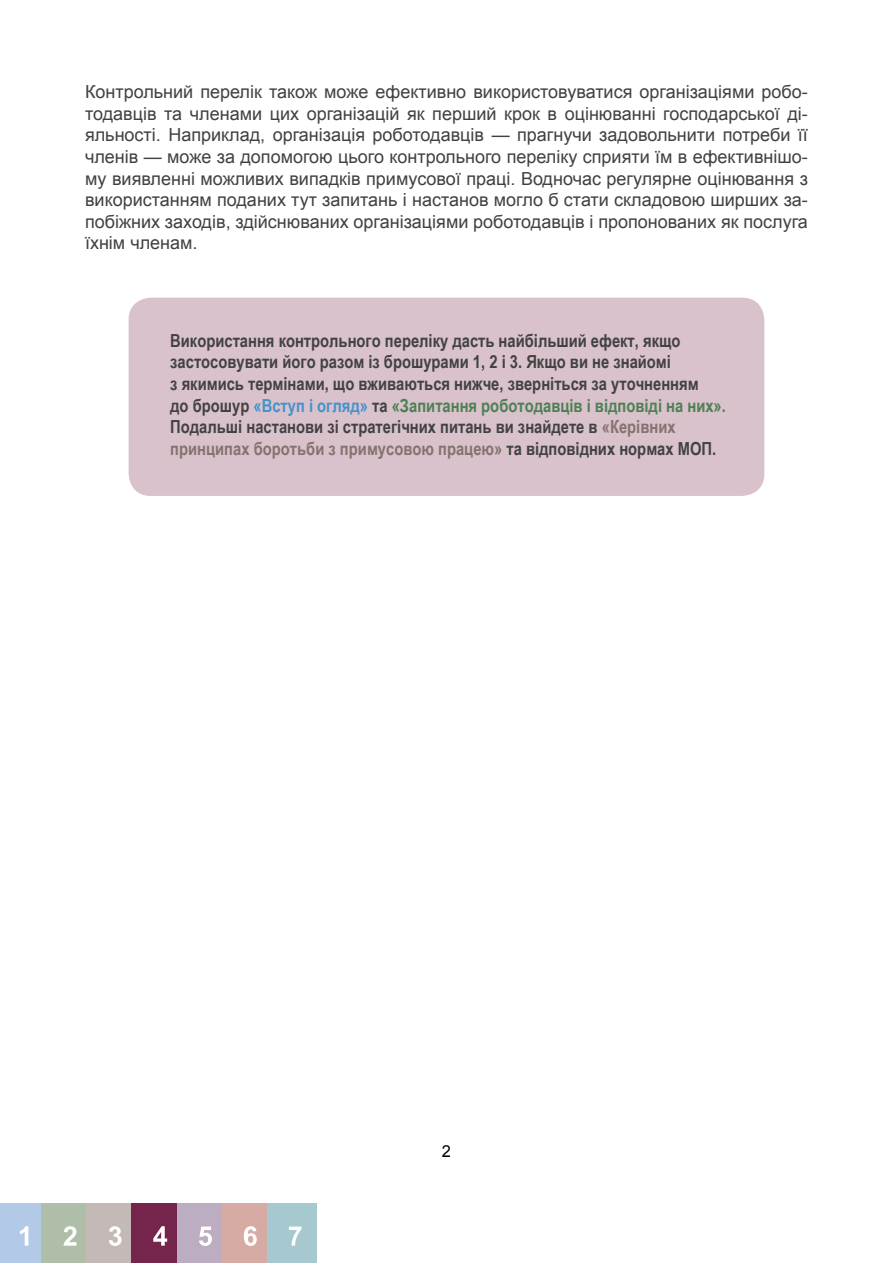
<style>
.page{position:relative;width:893px;height:1263px;background:#fff}
.page>*{position:absolute;margin:0;border:0;box-sizing:border-box;transform-origin:0 0}
.t1{font:18px/21.6px "Arial";color:#414142;text-align:justify}
.t2{font:700 18px/21.6px "Arial Narrow";color:#424243}
.t3{font:16.5px "Arial";color:#000}
.s1{color:#4592ca}
.s2{color:#4e8054}
.s3{color:#84736e}
</style>
<div class="page">
<div style="left:0;top:1204px;width:42px;height:59px;background:#b2cae7"></div>
<div style="left:42px;top:1204px;width:45px;height:59px;background:#aebea9"></div>
<div style="left:87px;top:1204px;width:45px;height:59px;background:#c3b9b6"></div>
<div style="left:132px;top:1204px;width:45px;height:59px;background:#75254b"></div>
<div style="left:177px;top:1204px;width:45px;height:59px;background:#bdadc2"></div>
<div style="left:222px;top:1204px;width:45px;height:59px;background:#d6aba3"></div>
<div style="left:267px;top:1204px;width:49px;height:59px;background:#a6c9cf"></div>
<svg style="left:20px;top:1226px;width:8px;height:19px"></svg>
<svg style="left:63px;top:1226px;width:13px;height:19px"></svg>
<svg style="left:109px;top:1226px;width:13px;height:20px"></svg>
<svg style="left:153px;top:1226px;width:14px;height:19px"></svg>
<svg style="left:199px;top:1226px;width:13px;height:20px"></svg>
<svg style="left:244px;top:1226px;width:13px;height:20px"></svg>
<svg style="left:289px;top:1226px;width:13px;height:19px"></svg>
<div style="left:129px;top:298px;width:635px;height:198px;background:#d9c2cc;border-radius:22px"></div>
<p class="t1" style="left:85px;top:81px;width:724px">Контрольний перелік також може ефективно використовуватися організаціями робо&shy;тодавців та членами цих організацій як перший крок в оцінюванні господарської ді&shy;яльності. Наприклад, організація роботодавців — прагнучи задовольнити потреби її членів — може за допомогою цього контрольного переліку сприяти їм в ефективнішо&shy;му виявленні можливих випадків примусової праці. Водночас регулярне оцінювання з використанням поданих тут запитань і настанов могло б стати складовою ширших за&shy;побіжних заходів, здійснюваних організаціями роботодавців і пропонованих як послуга їхнім членам.</p>
<p class="t2" style="left:170px;top:329px;width:557px">Використання контрольного переліку дасть найбільший ефект, якщо застосовувати його разом із брошурами 1, 2 і 3. Якщо ви не знайомі<br>з якимись термінами, що вживаються нижче, зверніться за уточненням<br>до брошур <span class="s1">«Вступ і огляд»</span> та <span class="s2">«Запитання роботодавців і відповіді на них».<br></span>Подальші настанови зі стратегічних питань ви знайдете в <span class="s3">«Керівних принципах боротьби з примусовою працею»</span> та відповідних нормах МОП.</p>
<p class="t3" style="left:442px;top:1141px;width:11px">2</p>
</div>
